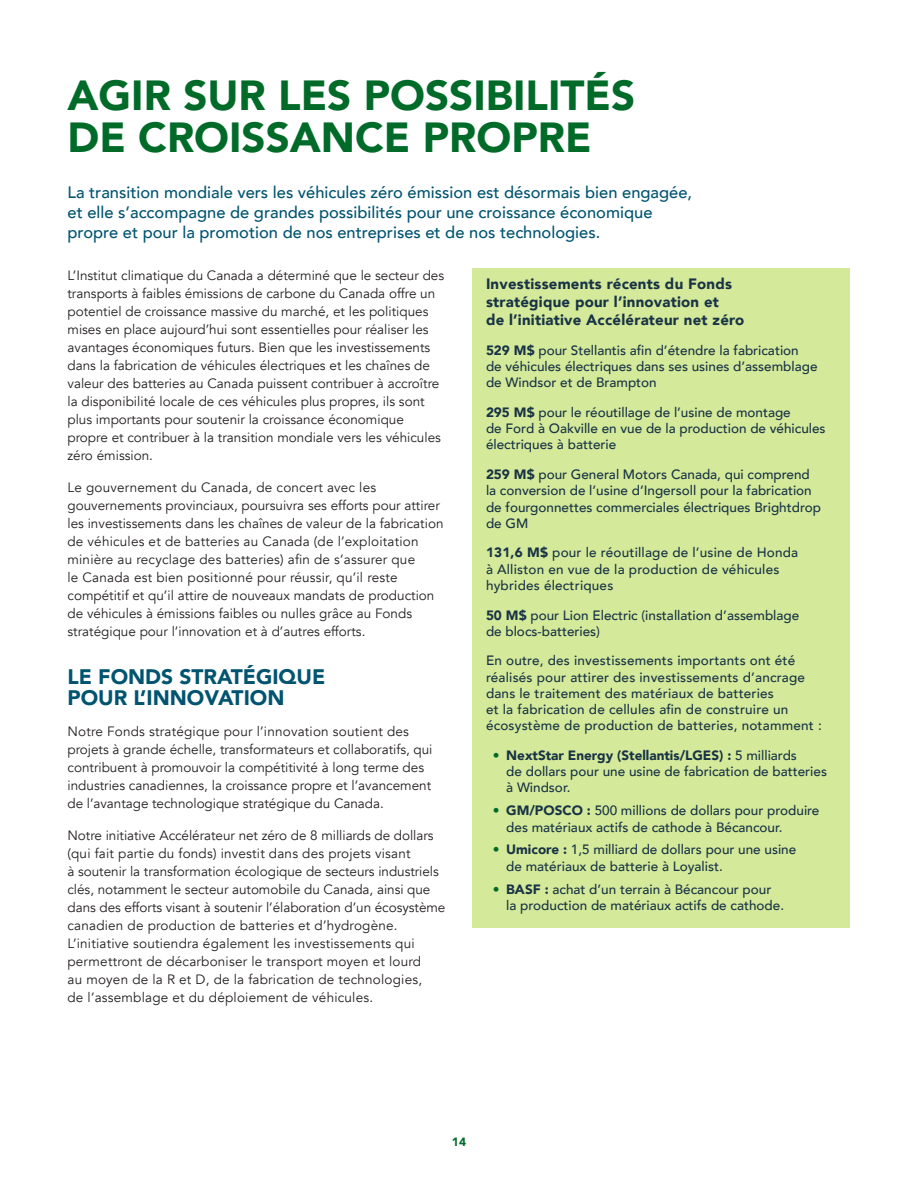
<style>
.page{position:relative;width:918px;height:1188px;background:#fff}
.page>*{position:absolute;margin:0;border:0;box-sizing:border-box;transform-origin:0 0}
.t1{font:900 42px/42px "Avenir";color:#006b29}
.t2{font:900 21px/21px "Avenir";color:#005470}
.Intro_Text{font:500 16.5px/19.8px "Avenir";color:#005470}
.Pullout_-_Heading{font:900 15px/18px "Avenir";letter-spacing:.015em;color:#173345}
.Body{font:13.5px/18px "Avenir";color:#231f20}
.Pullout_-_Body{font:500 13.5px/16.2px "Avenir";color:#173345}
.t3{font:900 12px "Avenir";color:#006b29}
.s1{font-weight:900}
.s2{font-weight:400;color:#006b29}
</style>
<div class="page">
<div style="left:472px;top:268px;width:378px;height:70px;background:#d5e99a"></div>
<div style="left:472px;top:328px;width:378px;height:78px;background:#d5e99a"></div>
<div style="left:472px;top:390px;width:378px;height:78px;background:#d5e99a"></div>
<div style="left:472px;top:452px;width:378px;height:94px;background:#d5e99a"></div>
<div style="left:472px;top:530px;width:378px;height:78px;background:#d5e99a"></div>
<div style="left:472px;top:593px;width:378px;height:61px;background:#d5e99a"></div>
<div style="left:472px;top:638px;width:378px;height:110px;background:#d5e99a"></div>
<div style="left:472px;top:733px;width:378px;height:78px;background:#d5e99a"></div>
<div style="left:472px;top:788px;width:378px;height:62px;background:#d5e99a"></div>
<div style="left:472px;top:827px;width:378px;height:62px;background:#d5e99a"></div>
<div style="left:472px;top:867px;width:378px;height:61px;background:#d5e99a"></div>
<h2 class="t1" style="left:68px;top:73px;width:569px">AGIR SUR LES POSSIBILITÉS<br>DE CROISSANCE PROPRE</h2>
<p class="Intro_Text" style="left:68px;top:182px;width:626px">La transition mondiale vers les véhicules zéro émission est désormais bien engagée, et elle s’accompagne de grandes possibilités pour une croissance économique propre et pour la promotion de nos entreprises et de nos technologies.</p>
<p class="Body" style="left:68px;top:267px;width:378px">L’Institut climatique du Canada a déterminé que le secteur des transports à faibles émissions de carbone du Canada offre un potentiel de croissance massive du marché, et les politiques mises en place aujourd’hui sont essentielles pour réaliser les avantages économiques futurs. Bien que les investissements dans la fabrication de véhicules électriques et les chaînes de valeur des batteries au Canada puissent contribuer à accroître la disponibilité locale de ces véhicules plus propres, ils sont plus importants pour soutenir la croissance économique propre et contribuer à la transition mondiale vers les véhicules zéro émission.</p>
<p class="Body" style="left:68px;top:478px;width:378px">Le gouvernement du Canada, de concert avec les gouvernements provinciaux, poursuivra ses efforts pour attirer les investissements dans les chaînes de valeur de la fabrication de véhicules et de batteries au Canada (de l’exploitation minière au recyclage des batteries) afin de s’assurer que<br>le Canada est bien positionné pour réussir, qu’il reste compétitif et qu’il attire de nouveaux mandats de production de véhicules à émissions faibles ou nulles grâce au Fonds stratégique pour l’innovation et à d’autres efforts.</p>
<h3 class="t2" style="left:68px;top:665px;width:259px">LE FONDS STRATÉGIQUE<br>POUR L’INNOVATION</h3>
<p class="Body" style="left:68px;top:723px;width:366px">Notre Fonds stratégique pour l’innovation soutient des projets à grande échelle, transformateurs et collaboratifs, qui contribuent à promouvoir la compétitivité à long terme des industries canadiennes, la croissance propre et l’avancement de l’avantage technologique stratégique du Canada.</p>
<p class="Body" style="left:68px;top:826px;width:380px">Notre initiative Accélérateur net zéro de 8 milliards de dollars (qui fait partie du fonds) investit dans des projets visant<br>à soutenir la transformation écologique de secteurs industriels clés, notamment le secteur automobile du Canada, ainsi que dans des efforts visant à soutenir l’élaboration d’un écosystème canadien de production de batteries et d’hydrogène.<br>L’initiative soutiendra également les investissements qui permettront de décarboniser le transport moyen et lourd<br>au moyen de la R et D, de la fabrication de technologies,<br>de l’assemblage et du déploiement de véhicules.</p>
<p class="Pullout_-_Heading" style="left:486px;top:275px;width:260px">Investissements récents du Fonds stratégique pour l’innovation et<br>de l’initiative Accélérateur net zéro</p>
<p class="Pullout_-_Body" style="left:486px;top:341px;width:333px"><span class="s1">529 M$</span> pour Stellantis afin d’étendre la fabrication de véhicules électriques dans ses usines d’assemblage de Windsor et de Brampton</p>
<p class="Pullout_-_Body" style="left:486px;top:404px;width:341px"><span class="s1">295 M$</span> pour le réoutillage de l’usine de montage<br>de Ford à Oakville en vue de la production de véhicules électriques à batterie</p>
<p class="Pullout_-_Body" style="left:486px;top:466px;width:337px"><span class="s1">259 M$</span> pour General Motors Canada, qui comprend la conversion de l’usine d’Ingersoll pour la fabrication de fourgonnettes commerciales électriques Brightdrop de GM</p>
<p class="Pullout_-_Body" style="left:486px;top:544px;width:314px"><span class="s1">131,6 M$</span> pour le réoutillage de l’usine de Honda à Alliston en vue de la production de véhicules hybrides électriques</p>
<p class="Pullout_-_Body" style="left:486px;top:606px;width:315px"><span class="s1">50 M$</span> pour Lion Electric (installation d’assemblage de blocs-batteries)</p>
<p class="Pullout_-_Body" style="left:486px;top:652px;width:337px">En outre, des investissements importants ont été réalisés pour attirer des investissements d’ancrage dans le traitement des matériaux de batteries<br>et la fabrication de cellules afin de construire un écosystème de production de batteries, notamment :</p>
<p class="Pullout_-_Body" style="left:506px;top:746px;width:322px;text-indent:-14px"><span class="s2">•</span> <span class="s1">NextStar Energy (Stellantis/LGES) :</span> 5 milliards<br>de dollars pour une usine de fabrication de batteries à Windsor.</p>
<p class="Pullout_-_Body" style="left:506px;top:802px;width:315px;text-indent:-14px"><span class="s2">•</span> <span class="s1">GM/POSCO :</span> 500 millions de dollars pour produire des matériaux actifs de cathode à Bécancour.</p>
<p class="Pullout_-_Body" style="left:506px;top:841px;width:292px;text-indent:-14px"><span class="s2">•</span> <span class="s1">Umicore :</span> 1,5 milliard de dollars pour une usine de matériaux de batterie à Loyalist.</p>
<p class="Pullout_-_Body" style="left:506px;top:880px;width:279px;text-indent:-14px"><span class="s2">•</span> <span class="s1">BASF :</span> achat d’un terrain à Bécancour pour la production de matériaux actifs de cathode.</p>
<p class="t3" style="left:452px;top:1132px;width:16px">14</p>
</div>
